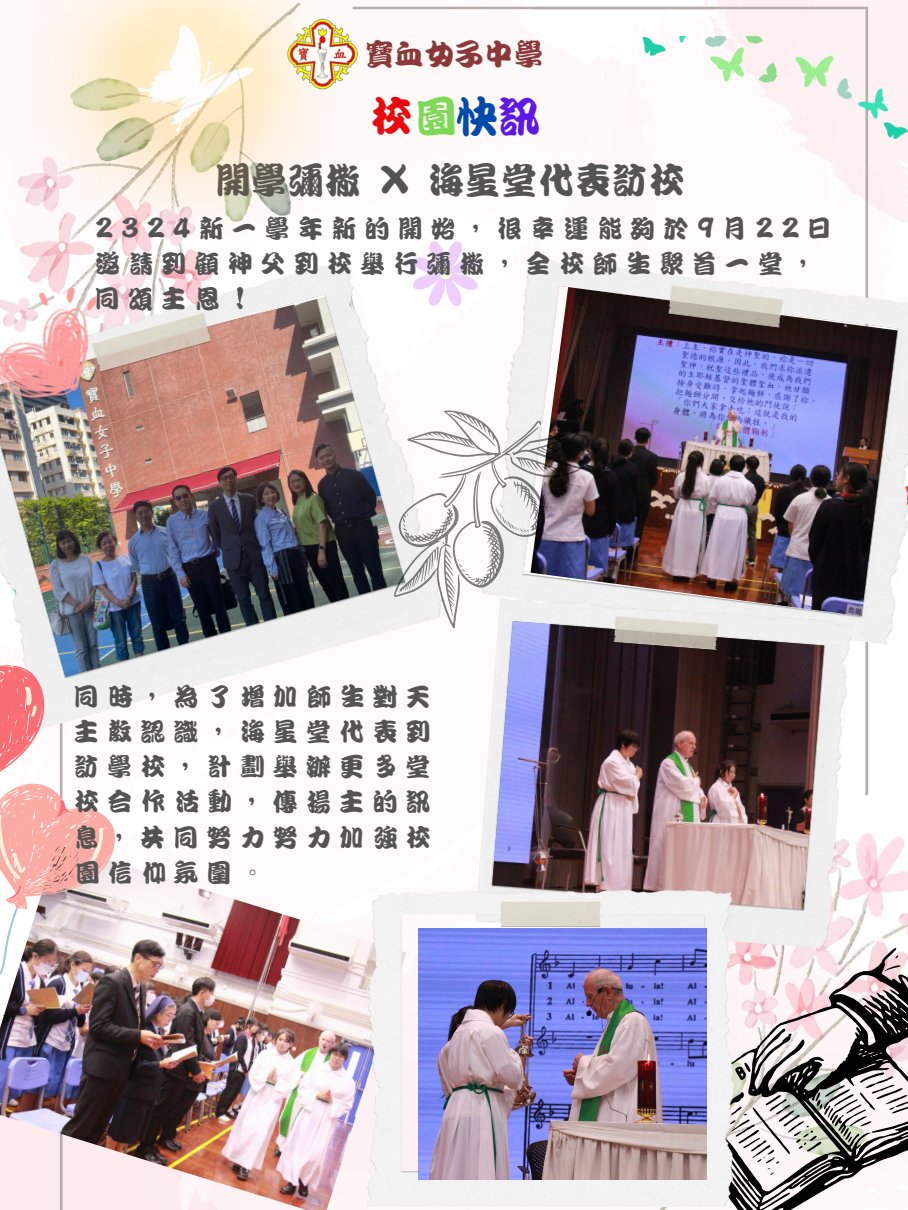
<style>
.page{position:relative;width:908px;height:1210px;background:#fff}
.page>*{position:absolute;margin:0;border:0;box-sizing:border-box;transform-origin:0 0}
.t1{font:42.73px "Han Wang Kan Tan";color:#ea090c}
.t2{font:36.4px "Han Wang Kan Tan";letter-spacing:.01em;color:#545454}
.t3{font:29.82px "Han Wang Kan Tan";color:#8c3839}
.t4{font:25.2px/35.2px "Han Wang Kan Tan";letter-spacing:.315em;color:#545454}
.s1{color:#7ed957}
.s2{color:#004aad}
.s3{color:#5e17eb}
</style>
<div class="page">
<img style="left:17px;top:0;width:890px;height:1210px">
<img style="left:344px;top:18px;width:15px;height:73px">
<img style="left:572px;top:37px;width:335px;height:101px">
<img style="left:0;top:256px;width:454px;height:474px">
<img style="left:0;top:274px;width:127px;height:142px">
<svg style="left:663px;top:948px;width:244px;height:262px"></svg>
<img style="left:25px;top:0;width:319px;height:236px">
<img style="left:102px;top:0;width:187px;height:167px">
<svg style="left:137px;top:23px;width:117px;height:110px"></svg>
<img style="left:480px;top:254px;width:427px;height:392px">
<svg style="left:387px;top:215px;width:116px;height:117px"></svg>
<img style="left:0;top:844px;width:406px;height:366px">
<img style="left:0;top:658px;width:120px;height:396px">
<svg style="left:357px;top:395px;width:243px;height:251px"></svg>
<img style="left:475px;top:593px;width:377px;height:355px">
<img style="left:366px;top:887px;width:370px;height:319px">
<img style="left:418px;top:928px;width:288px;height:251px">
<p class="t3" style="left:364px;top:39px;width:180px">寶血女子中學</p>
<p class="t1" style="left:369px;top:95px;width:172px">校<span class="s1">園</span><span class="s2">快</span><span class="s3">訊</span></p>
<p class="t2" style="left:214px;top:162px;width:471px">開學彌撒 X 海星堂代表訪校</p>
<p class="t4" style="left:94px;top:211px;width:738px">2324新一學年新的開始，很幸運能夠於9月22日邀請到顧神父到校舉行彌撒，全校師生聚首一堂，同頌主恩！</p>
<p class="t4" style="left:74px;top:679px;width:358px;text-align:justify">同時，為了增加師生對天主教認識，海星堂代表到訪學校，計劃舉辦更多堂校合作活動，傳揚主的訊息，共同努力努力加強校園信仰氛圍。</p>
</div>
